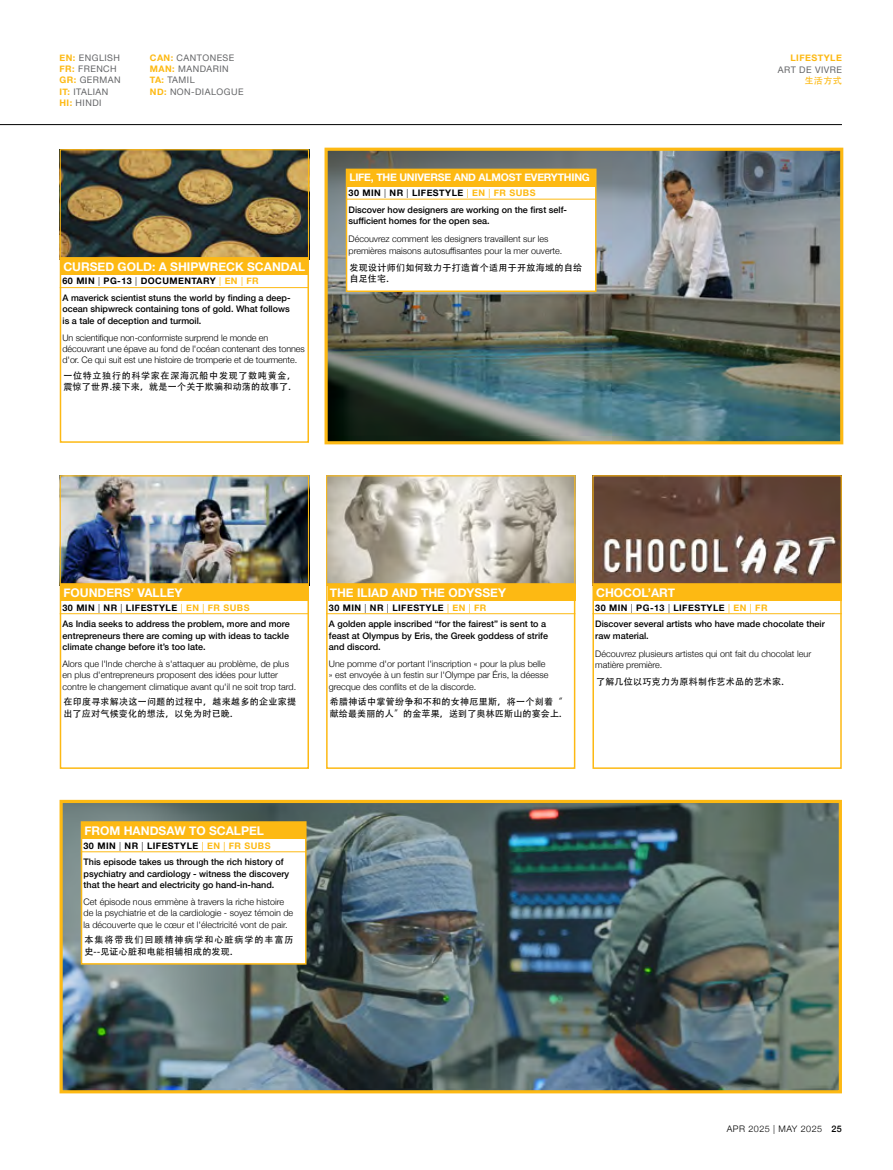
<style>
.page{position:relative;width:893px;height:1170px;background:#fff}
.page>*{position:absolute;margin:0;border:0;box-sizing:border-box;transform-origin:0 0}
.t1{font:700 12px "Helvetica Neue";color:#fff}
.t2{font:700 10.5px "Helvetica Neue";letter-spacing:-.02em;color:#fff}
.t3{font:500 9px/16.8px "Helvetica Neue";color:#000}
.t4{font:300 9px/11.2px "Helvetica Neue";color:#000}
.t5{font:9px/11.2px "Adobe Heiti Std";letter-spacing:.035em;color:#000}
.t6{font:9px/11.2px "Helvetica Neue";letter-spacing:.05em;color:#636466}
.t7{font:9px/11.2px "Adobe Heiti Std";letter-spacing:.08em;color:#000}
.t8{font:9px/11.2px "Adobe Heiti Std";letter-spacing:.11em;color:#000}
.t9{font:300 9px "Helvetica Neue";letter-spacing:.05em;color:#000}
.t10{font:700 9px "Helvetica Neue";letter-spacing:.05em;color:#fdb913}
.t11{font:9px "Adobe Heiti Std";color:#fdb913}
.s1{font-weight:700;color:#fdb913}
.s2{font-weight:700}
.s3{font-weight:300}
.s4{font-weight:400;color:#fdb913}
.s5{font-weight:500}
</style>
<div class="page">
<hr style="left:0;top:124px;width:842px;height:1px;background:#000">
<img style="left:64px;top:803px;width:774px;height:286px">
<div style="left:60px;top:799px;width:782px;height:294px;border:3px solid #fdb913"></div>
<img style="left:62px;top:477px;width:245px;height:106px">
<div style="left:60px;top:475px;width:249px;height:110px;border:1px solid #fdb913"></div>
<div style="left:61px;top:584px;width:248px;height:17px;background:#fdb913"></div>
<div style="left:60px;top:583px;width:249px;height:185px;border:2px solid #fdb913"></div>
<hr style="left:60px;top:613px;width:249px;height:1px;background:#fdb913">
<img style="left:328px;top:152px;width:511px;height:288px">
<div style="left:324px;top:148px;width:519px;height:296px;border:3px solid #fdb913"></div>
<img style="left:62px;top:151px;width:245px;height:106px">
<div style="left:60px;top:149px;width:249px;height:110px;border:1px solid #fdb913"></div>
<div style="left:61px;top:258px;width:248px;height:17px;background:#fdb913"></div>
<div style="left:60px;top:257px;width:249px;height:186px;border:2px solid #fdb913"></div>
<hr style="left:60px;top:287px;width:249px;height:1px;background:#fdb913">
<div style="left:82px;top:822px;width:224px;height:141px;background:#fff"></div>
<div style="left:82px;top:822px;width:224px;height:16px;background:#fdb913"></div>
<div style="left:81px;top:821px;width:226px;height:143px;border:2px solid #fdb913"></div>
<hr style="left:81px;top:851px;width:226px;height:1px;background:#fdb913">
<img style="left:594px;top:477px;width:246px;height:106px">
<div style="left:592px;top:475px;width:250px;height:110px;border:1px solid #fdb913"></div>
<div style="left:594px;top:584px;width:248px;height:17px;background:#fdb913"></div>
<div style="left:592px;top:583px;width:250px;height:185px;border:2px solid #fdb913"></div>
<hr style="left:592px;top:613px;width:250px;height:1px;background:#fdb913">
<div style="left:346px;top:169px;width:250px;height:122px;background:#fff"></div>
<div style="left:347px;top:170px;width:248px;height:16px;background:#fdb913"></div>
<div style="left:346px;top:169px;width:250px;height:123px;border:2px solid #fdb913"></div>
<hr style="left:346px;top:199px;width:249px;height:1px;background:#fdb913">
<img style="left:328px;top:477px;width:245px;height:106px">
<div style="left:326px;top:475px;width:249px;height:110px;border:1px solid #fdb913"></div>
<div style="left:328px;top:584px;width:247px;height:17px;background:#fdb913"></div>
<div style="left:326px;top:583px;width:249px;height:185px;border:2px solid #fdb913"></div>
<hr style="left:326px;top:613px;width:249px;height:1px;background:#fdb913">
<p class="t6" style="left:60px;top:53px;width:63px"><span class="s1">EN:</span> ENGLISH<br><span class="s1">FR:</span> FRENCH<br><span class="s1">GR:</span> GERMAN<br><span class="s1">IT:</span> ITALIAN<br><span class="s1">HI:</span> HINDI</p>
<p class="t6" style="left:150px;top:53px;width:95px"><span class="s1">CAN:</span> CANTONESE<br><span class="s1">MAN:</span> MANDARIN<br><span class="s1">TA:</span> TAMIL<br><span class="s1">ND:</span> NON-DIALOGUE</p>
<h1 class="t1" style="left:63px;top:257px;width:243px">CURSED GOLD: A SHIPWRECK SCANDAL</h1>
<p class="t3" style="left:63px;top:272px;width:230px"><span class="s2">60 MIN</span> <span class="s3">|</span> <span class="s2">PG-13</span> <span class="s3">|</span> <span class="s2">DOCUMENTARY</span> <span class="s4">|</span> <span class="s1">EN</span> <span class="s4">|</span> <span class="s1">FR<br></span>A maverick scientist stuns the world by finding a deep-</p>
<p class="t3" style="left:63px;top:303px;width:229px;line-height:11.2px">ocean shipwreck containing tons of gold. What follows is a tale of deception and turmoil.</p>
<p class="t4" style="left:63px;top:331px;width:244px">Un scientifique non-conformiste surprend le monde en découvrant une épave au fond de l'océan contenant des tonnes d'or. Ce qui suit est une histoire de tromperie et de tourmente.</p>
<p class="t7" style="left:63px;top:370px;width:234px">一位特立独行的科学家在深海沉船中发现了数吨黄金，震惊了世界.接下来，就是一个关于欺骗和动荡的故事了.</p>
<p class="t2" style="left:349px;top:169px;width:242px">LIFE, THE UNIVERSE AND ALMOST EVERYTHING</p>
<p class="t3" style="left:349px;top:184px;width:220px"><span class="s2">30 MIN</span> <span class="s3">|</span> <span class="s2">NR</span> <span class="s3">|</span> <span class="s2">LIFESTYLE</span> <span class="s4">|</span> <span class="s1">EN</span> <span class="s4">|</span> <span class="s1">FR SUBS<br></span>Discover how designers are working on the first self-</p>
<p class="t3" style="left:349px;top:212px;width:143px">sufficient homes for the open sea.</p>
<p class="t4" style="left:349px;top:233px;width:215px">Découvrez comment les designers travaillent sur les premières maisons autosuffisantes pour la mer ouverte.</p>
<p class="t5" style="left:349px;top:262px;width:234px">发现设计师们如何致力于打造首个适用于开放海域的自给自足住宅.</p>
<p class="t10" style="left:790px;top:51px;width:53px">LIFESTYLE</p>
<p class="t6" style="left:778px;top:64px;width:66px">ART DE VIVRE</p>
<p class="t11" style="left:804px;top:75px;width:39px">生活方式</p>
<h1 class="t1" style="left:63px;top:583px;width:121px">FOUNDERS’ VALLEY</h1>
<p class="t3" style="left:63px;top:598px;width:229px"><span class="s2">30 MIN</span> <span class="s3">|</span> <span class="s2">NR</span> <span class="s3">|</span> <span class="s2">LIFESTYLE</span> <span class="s4">|</span> <span class="s1">EN</span> <span class="s4">|</span> <span class="s1">FR SUBS<br></span>As India seeks to address the problem, more and more</p>
<p class="t3" style="left:63px;top:629px;width:228px;line-height:11.2px">entrepreneurs there are coming up with ideas to tackle climate change before it’s too late.</p>
<p class="t4" style="left:63px;top:657px;width:235px">Alors que l'Inde cherche à s'attaquer au problème, de plus en plus d'entrepreneurs proposent des idées pour lutter contre le changement climatique avant qu'il ne soit trop tard.</p>
<p class="t5" style="left:63px;top:696px;width:234px">在印度寻求解决这一问题的过程中，越来越多的企业家提出了应对气候变化的想法，以免为时已晚.</p>
<h1 class="t1" style="left:330px;top:583px;width:178px">THE ILIAD AND THE ODYSSEY</h1>
<p class="t3" style="left:329px;top:598px;width:219px"><span class="s2">30 MIN</span> <span class="s3">|</span> <span class="s2">NR</span> <span class="s3">|</span> <span class="s2">LIFESTYLE</span> <span class="s4">|</span> <span class="s1">EN</span> <span class="s4">|</span> <span class="s1">FR<br></span>A golden apple inscribed “for the fairest” is sent to a</p>
<p class="t3" style="left:329px;top:629px;width:221px;line-height:11.2px">feast at Olympus by Eris, the Greek goddess of strife and discord.</p>
<p class="t4" style="left:329px;top:657px;width:221px">Une pomme d'or portant l'inscription « pour la plus belle » est envoyée à un festin sur l'Olympe par Éris, la déesse grecque des conflits et de la discorde.</p>
<p class="t5" style="left:330px;top:696px;width:234px">希腊神话中掌管纷争和不和的女神厄里斯，将一个刻着“献给最美丽的人”的金苹果，送到了奥林匹斯山的宴会上.</p>
<h1 class="t1" style="left:596px;top:583px;width:80px">CHOCOL’ART</h1>
<p class="t3" style="left:595px;top:598px;width:231px"><span class="s2">30 MIN</span> <span class="s3">|</span> <span class="s2">PG-13</span> <span class="s3">|</span> <span class="s2">LIFESTYLE</span> <span class="s4">|</span> <span class="s1">EN</span> <span class="s4">|</span> <span class="s1">FR<br></span>Discover several artists who have made chocolate their</p>
<p class="t3" style="left:595px;top:626px;width:55px">raw material.</p>
<p class="t4" style="left:595px;top:647px;width:217px">Découvrez plusieurs artistes qui ont fait du chocolat leur matière première.</p>
<p class="t5" style="left:596px;top:676px;width:189px">了解几位以巧克力为原料制作艺术品的艺术家.</p>
<h1 class="t1" style="left:84px;top:821px;width:181px">FROM HANDSAW TO SCALPEL</h1>
<p class="t3" style="left:84px;top:836px;width:202px"><span class="s2">30 MIN</span> <span class="s3">|</span> <span class="s2">NR</span> <span class="s3">|</span> <span class="s2">LIFESTYLE</span> <span class="s4">|</span> <span class="s1">EN</span> <span class="s4">|</span> <span class="s1">FR SUBS<br></span>This episode takes us through the rich history of</p>
<p class="t3" style="left:84px;top:867px;width:207px;line-height:11.2px">psychiatry and cardiology - witness the discovery that the heart and electricity go hand-in-hand.</p>
<p class="t4" style="left:84px;top:895px;width:211px">Cet épisode nous emmène à travers la riche histoire de la psychiatrie et de la cardiologie - soyez témoin de la découverte que le cœur et l'électricité vont de pair.</p>
<p class="t8" style="left:84px;top:934px;width:210px">本集将带我们回顾精神病学和心脏病学的丰富历史--见证心脏和电能相辅相成的发现.</p>
<p class="t9" style="left:727px;top:1121px;width:117px">APR 2025 | MAY 2025 <span class="s5">25</span></p>
</div>
